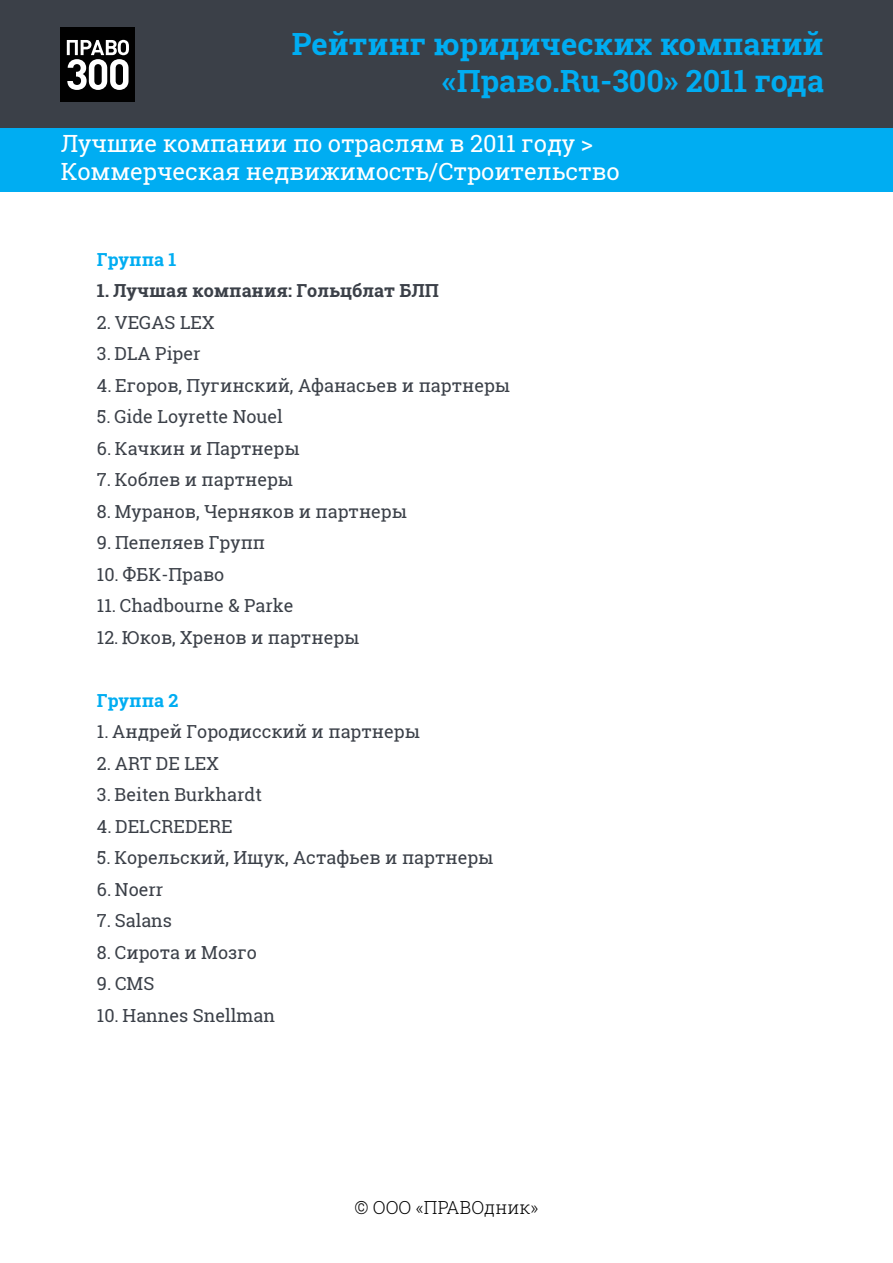
<style>
.page{position:relative;width:893px;height:1263px;background:#fff}
.page>*{position:absolute;margin:0;border:0;box-sizing:border-box;transform-origin:0 0}
.t1{font:700 30.6px/36.8px "Roboto Slab";color:#00adf2;text-align:right}
.t2{font:23.7px/28.5px "Roboto Slab";letter-spacing:-.005em;color:#fff}
.t3{font:18px "Roboto Slab";color:#3b4048}
.t4{font:700 18px "Roboto Slab";color:#3b4048}
.t5{font:300 18px "Roboto Slab";color:#000}
.t6{font:700 18px "Roboto Slab";color:#00adf2}
</style>
<div class="page">
<div style="left:0;top:128px;width:893px;height:63px;background:#00adf2"></div>
<div style="left:0;top:0;width:893px;height:128px;background:#3b4048"></div>
<div style="left:61px;top:28px;width:74px;height:74px;background:#010101"></div>
<svg style="left:67px;top:40px;width:62px;height:50px"></svg>
<h1 class="t1" style="left:292px;top:26px;width:533px">Рейтинг юридических компаний «Право.Ru-300» 2011 года</h1>
<h2 class="t2" style="left:61px;top:128px;width:560px">Лучшие компании по отраслям в 2011 году &gt;<br>Коммерческая недвижимость/Строительство</h2>
<p class="t6" style="left:97px;top:247px;width:81px">Группа 1</p>
<p class="t4" style="left:97px;top:278px;width:344px">1. Лучшая компания: Гольцблат БЛП</p>
<p class="t3" style="left:97px;top:310px;width:119px">2. VEGAS LEX</p>
<p class="t3" style="left:97px;top:341px;width:105px">3. DLA Piper</p>
<p class="t3" style="left:97px;top:373px;width:415px">4. Егоров, Пугинский, Афанасьев и партнеры</p>
<p class="t3" style="left:97px;top:404px;width:187px">5. Gide Loyrette Nouel</p>
<p class="t3" style="left:97px;top:436px;width:204px">6. Качкин и Партнеры</p>
<p class="t3" style="left:97px;top:467px;width:198px">7. Коблев и партнеры</p>
<p class="t3" style="left:97px;top:499px;width:312px">8. Муранов, Черняков и партнеры</p>
<p class="t3" style="left:97px;top:530px;width:170px">9. Пепеляев Групп</p>
<p class="t3" style="left:97px;top:562px;width:129px">10. ФБК-Право</p>
<p class="t3" style="left:97px;top:593px;width:198px">11. Chadbourne &amp; Parke</p>
<p class="t3" style="left:97px;top:625px;width:264px">12. Юков, Хренов и партнеры</p>
<p class="t6" style="left:97px;top:688px;width:83px">Группа 2</p>
<p class="t3" style="left:97px;top:719px;width:324px">1. Андрей Городисский и партнеры</p>
<p class="t3" style="left:97px;top:751px;width:123px">2. ART DE LEX</p>
<p class="t3" style="left:97px;top:782px;width:166px">3. Beiten Burkhardt</p>
<p class="t3" style="left:97px;top:814px;width:137px">4. DELCREDERE</p>
<p class="t3" style="left:97px;top:845px;width:398px">5. Корельский, Ищук, Астафьев и партнеры</p>
<p class="t3" style="left:97px;top:877px;width:68px">6. Noerr</p>
<p class="t3" style="left:97px;top:908px;width:77px">7. Salans</p>
<p class="t3" style="left:97px;top:940px;width:161px">8. Сирота и Мозго</p>
<p class="t3" style="left:97px;top:971px;width:59px">9. CMS</p>
<p class="t3" style="left:97px;top:1003px;width:179px">10. Hannes Snellman</p>
<p class="t5" style="left:354px;top:1195px;width:186px">© ООО «ПРАВОдник»</p>
</div>
